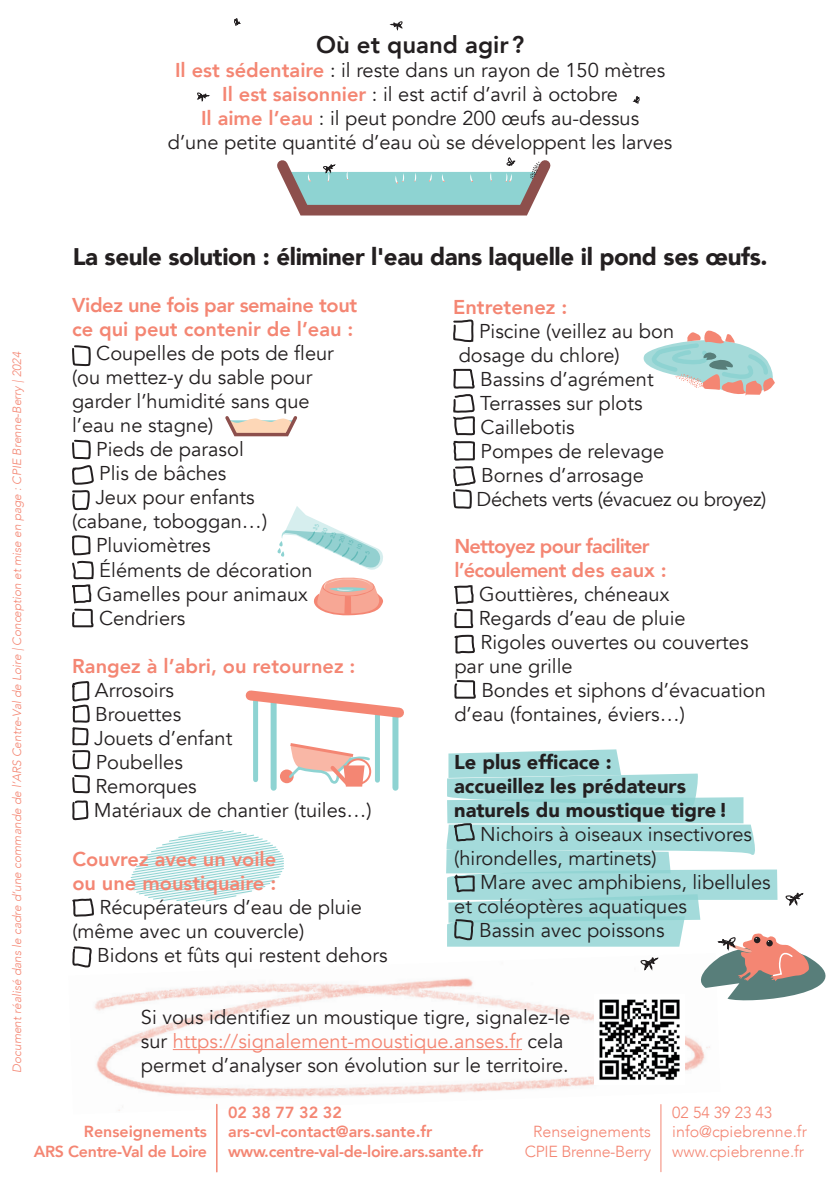
<style>
.page{position:relative;width:840px;height:1191px;background:#fff}
.page>*{position:absolute;margin:0;border:0;box-sizing:border-box;transform-origin:0 0}
.t1{font:900 24px "Avenir";letter-spacing:-.015em;color:#231f20}
.t2{font:800 24px "Avenir";color:#231f20}
.t3{font:20px/24px "Avenir";color:#231f20}
.t4{font:800 20px/24px "Avenir";color:#f48673}
.t5{font:900 20px/24px "Avenir";color:#231f20}
.t6{font:800 20px/24px "Avenir";letter-spacing:-.02em;color:#f48673}
.t7{font:800 20px/24px "Avenir";letter-spacing:-.04em;color:#f48673}
.t8{font:800 16px/19.2px "Avenir";letter-spacing:-.01em;color:#f48673;text-align:right}
.t9{font:300 16px/19.2px "Avenir";color:#f48673;text-align:center}
.t10{font:italic 300 12px "Avenir";color:#f48673}
.s1{font-weight:800;color:#f48673}
.s2{color:#f48673}
</style>
<div class="page">
<img style="left:94px;top:979px;width:616px;height:135px">
<svg style="left:130px;top:830px;width:154px;height:72px"></svg>
<svg style="left:197px;top:92px;width:12px;height:9px"></svg>
<svg style="left:390px;top:21px;width:13px;height:9px"></svg>
<svg style="left:632px;top:96px;width:7px;height:8px"></svg>
<svg style="left:234px;top:18px;width:7px;height:8px"></svg>
<svg style="left:277px;top:157px;width:274px;height:59px"></svg>
<svg style="left:225px;top:416px;width:72px;height:21px"></svg>
<svg style="left:643px;top:330px;width:132px;height:66px"></svg>
<svg style="left:245px;top:690px;width:159px;height:99px"></svg>
<img style="left:594px;top:1005px;width:90px;height:79px">
<hr style="left:173px;top:1049px;width:348px;height:1px;background:#f48673">
<svg style="left:446px;top:749px;width:380px;height:256px"></svg>
<svg style="left:72px;top:345px;width:19px;height:22px"></svg>
<svg style="left:72px;top:439px;width:22px;height:72px"></svg>
<svg style="left:72px;top:535px;width:22px;height:93px"></svg>
<svg style="left:72px;top:681px;width:19px;height:140px"></svg>
<svg style="left:453px;top:319px;width:21px;height:23px"></svg>
<svg style="left:453px;top:368px;width:23px;height:141px"></svg>
<svg style="left:454px;top:585px;width:21px;height:69px"></svg>
<svg style="left:454px;top:680px;width:22px;height:19px"></svg>
<svg style="left:72px;top:898px;width:22px;height:19px"></svg>
<svg style="left:72px;top:946px;width:20px;height:22px"></svg>
<hr style="left:216px;top:1104px;width:1px;height:67px;background:#f48673">
<hr style="left:660px;top:1104px;width:1px;height:67px;background:#f48673">
<svg style="left:277px;top:506px;width:106px;height:110px"></svg>
<p class="t2" style="left:316px;top:26px;width:209px">Où et quand agir?</p>
<p class="t3" style="left:168px;top:59px;width:506px;text-align:center"><span class="s1">Il est sédentaire</span> : il reste dans un rayon de 150 mètres <span class="s1">Il est saisonnier</span> : il est actif d’avril à octobre<br><span class="s1">Il aime l’eau</span> : il peut pondre 200 œufs au-dessus<br>d’une petite quantité d’eau où se développent les larves</p>
<p class="t10" style="left:10px;top:1073px;width:722px;rotate:-90deg">Document réalisé dans le cadre d’une commande de l’ARS Centre-Val de Loire | Conception et mise en page : CPIE Brenne-Berry | 2024</p>
<p class="t1" style="left:73px;top:236px;width:696px">La seule solution : éliminer l'eau dans laquelle il pond ses œufs.</p>
<p class="t6" style="left:72px;top:293px;width:286px">Videz une fois par semaine tout ce qui peut contenir de l’eau :</p>
<p class="t3" style="left:96px;top:342px;width:239px">Coupelles de pots de fleur</p>
<p class="t3" style="left:72px;top:366px;width:242px">(ou mettez-y du sable pour</p>
<p class="t3" style="left:72px;top:390px;width:239px">garder l’humidité sans que</p>
<p class="t3" style="left:72px;top:414px;width:143px">l’eau ne stagne)</p>
<p class="t3" style="left:96px;top:438px;width:149px">Pieds de parasol</p>
<p class="t3" style="left:99px;top:462px;width:129px">Plis de bâches</p>
<p class="t3" style="left:95px;top:486px;width:161px">Jeux pour enfants</p>
<p class="t3" style="left:72px;top:510px;width:196px">(cabane, toboggan…)</p>
<p class="t3" style="left:96px;top:534px;width:116px">Pluviomètres</p>
<p class="t3" style="left:99px;top:558px;width:214px">Éléments de décoration</p>
<p class="t3" style="left:97px;top:582px;width:212px">Gamelles pour animaux</p>
<p class="t3" style="left:99px;top:606px;width:88px">Cendriers</p>
<p class="t4" style="left:72px;top:654px;width:284px">Rangez à l’abri, ou retournez :</p>
<p class="t3" style="left:94px;top:678px;width:279px">Arrosoirs<br>Brouettes<br>Jouets d’enfant<br>Poubelles<br>Remorques<br>Matériaux de chantier (tuiles…)</p>
<p class="t4" style="left:72px;top:847px;width:205px">Couvrez avec un voile ou une moustiquaire :</p>
<p class="t3" style="left:72px;top:895px;width:291px;text-indent:27px">Récupérateurs d’eau de pluie (même avec un couvercle)</p>
<p class="t3" style="left:97px;top:943px;width:291px">Bidons et fûts qui restent dehors</p>
<p class="t4" style="left:453px;top:295px;width:116px">Entretenez :</p>
<p class="t3" style="left:458px;top:319px;width:217px;text-indent:20px">Piscine (veillez au bon dosage du chlore)</p>
<p class="t3" style="left:476px;top:367px;width:291px">Bassins d’agrément<br>Terrasses sur plots<br>Caillebotis<br>Pompes de relevage<br>Bornes d’arrosage<br>Déchets verts (évacuez ou broyez)</p>
<p class="t7" style="left:454px;top:534px;width:214px">Nettoyez pour faciliter l’écoulement des eaux :</p>
<p class="t3" style="left:479px;top:583px;width:192px">Gouttières, chéneaux</p>
<p class="t3" style="left:478px;top:607px;width:208px">Regards d’eau de pluie</p>
<p class="t3" style="left:480px;top:631px;width:269px">Rigoles ouvertes ou couvertes</p>
<p class="t3" style="left:454px;top:655px;width:120px">par une grille</p>
<p class="t3" style="left:481px;top:679px;width:286px">Bondes et siphons d’évacuation</p>
<p class="t3" style="left:454px;top:703px;width:232px">d’eau (fontaines, éviers…)</p>
<p class="t5" style="left:454px;top:750px;width:275px">Le plus efficace :<br>accueillez les prédateurs naturels du moustique tigre!</p>
<p class="t3" style="left:454px;top:823px;width:299px;text-indent:26px">Nichoirs à oiseaux insectivores (hirondelles, martinets)</p>
<p class="t3" style="left:480px;top:871px;width:292px">Mare avec amphibiens, libellules</p>
<p class="t3" style="left:454px;top:895px;width:234px">et coléoptères aquatiques</p>
<p class="t3" style="left:479px;top:919px;width:187px">Bassin avec poissons</p>
<p class="t3" style="left:141px;top:1005px;width:430px">Si vous identifiez un moustique tigre, signalez-le sur <span class="s2">https://signalement-moustique.anses.fr</span> cela permet d’analyser son évolution sur le territoire.</p>
<p class="t8" style="left:228px;top:1103px;width:256px;text-align:left">02 38 77 32 32 ars-cvl-contact@ars.sante.fr www.centre-val-de-loire.ars.sante.fr</p>
<p class="t9" style="left:672px;top:1103px;width:136px;text-align:left">02 54 39 23 43 info@cpiebrenne.fr www.cpiebrenne.fr</p>
<p class="t8" style="left:34px;top:1122px;width:174px">Renseignements<br>ARS Centre-Val de Loire</p>
<p class="t9" style="left:524px;top:1122px;width:128px">Renseignements<br>CPIE Brenne-Berry</p>
</div>
